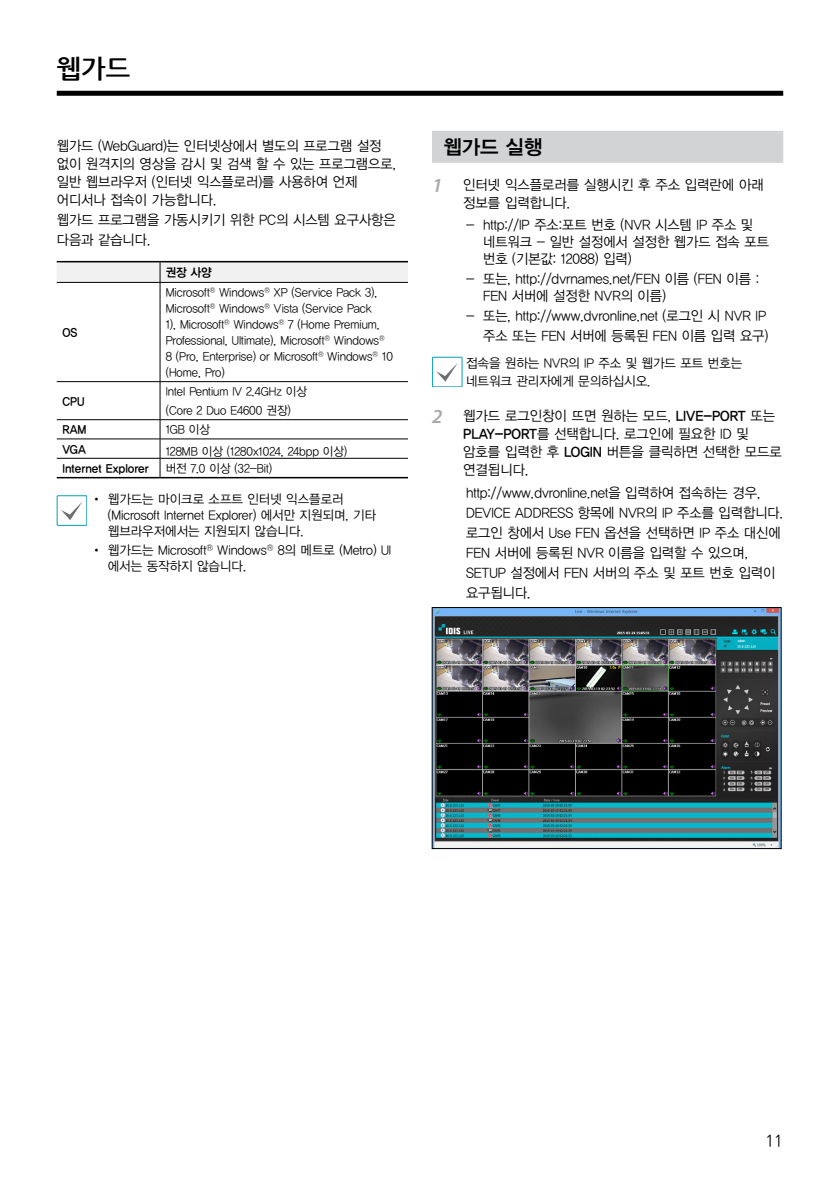
<style>
.page{position:relative;width:840px;height:1191px;background:#fff}
.page>*{position:absolute;margin:0;border:0;box-sizing:border-box;transform-origin:0 0}
.t1{font:700 26px "Nanum Gothic";color:#000}
.t2{font:20px "YDVYGO14";color:#000}
.t3{font:16px "Nanum Gothic";color:#000;scale:.96 1}
.t4{font:14px/20px "YDVYGO12";color:#000;scale:.95 1}
.t5{font:14px/18px "YDVYGO12";color:#000;scale:.96 1}
.t6{font:13px/16px "YDVYGO12";color:#000;scale:.96 1}
.t7{font:12px/16px "YDVYGO12";color:#000;scale:.95 1}
.t8{font:12px "YDVYGO14";color:#000;scale:.95 1}
.s1{font-family:"Myriad Pro";font-weight:600;font-style:italic;font-size:20px;color:#a7a9ac}
.s2{font-family:"YDVYGO14"}
</style>
<div class="page">
<div style="left:57px;top:91px;width:725px;height:5px;background:#000"></div>
<svg style="left:57px;top:262px;width:351px;height:20px"></svg>
<hr style="left:57px;top:282px;width:103px;height:1px;background:#000">
<hr style="left:160px;top:282px;width:248px;height:1px;background:#000">
<hr style="left:160px;top:283px;width:1px;height:98px;background:#000">
<hr style="left:57px;top:381px;width:103px;height:1px;background:#000">
<hr style="left:160px;top:381px;width:248px;height:1px;background:#000">
<hr style="left:160px;top:382px;width:1px;height:37px;background:#000">
<hr style="left:57px;top:419px;width:103px;height:1px;background:#000">
<hr style="left:160px;top:419px;width:248px;height:1px;background:#000">
<hr style="left:57px;top:438px;width:103px;height:1px;background:#000">
<hr style="left:160px;top:438px;width:248px;height:1px;background:#000">
<hr style="left:57px;top:458px;width:103px;height:1px;background:#000">
<hr style="left:160px;top:458px;width:248px;height:1px;background:#000">
<svg style="left:160px;top:420px;width:1px;height:57px"></svg>
<hr style="left:57px;top:261px;width:103px;height:1px;background:#000">
<hr style="left:160px;top:261px;width:248px;height:1px;background:#000">
<hr style="left:57px;top:477px;width:103px;height:1px;background:#000">
<hr style="left:160px;top:477px;width:248px;height:1px;background:#000">
<div style="left:57px;top:495px;width:30px;height:30px;border:1px solid #00a0af"></div>
<svg style="left:61px;top:502px;width:21px;height:18px"></svg>
<div style="left:432px;top:131px;width:350px;height:32px;background:#d1d3d4"></div>
<div style="left:432px;top:357px;width:30px;height:30px;border:1px solid #00a0af"></div>
<svg style="left:436px;top:364px;width:21px;height:18px"></svg>
<img style="left:434px;top:609px;width:344px;height:237px">
<h1 class="t1" style="left:57px;top:56px;width:75px">웹가드</h1>
<p class="t4" style="left:57px;top:135px;width:358px;line-height:18px">웹가드 (WebGuard)는 인터넷상에서 별도의 프로그램 설정 없이 원격지의 영상을 감시 및 검색 할 수 있는 프로그램으로, 일반 웹브라우저 (인터넷 익스플로러)를 사용하여 언제 어디서나 접속이 가능합니다.</p>
<p class="t4" style="left:57px;top:209px;width:358px">웹가드 프로그램을 가동시키기 위한 PC의 시스템 요구사항은 다음과 같습니다.</p>
<p class="t8" style="left:166px;top:264px;width:50px">권장 사양</p>
<p class="t8" style="left:62px;top:324px;width:17px">OS</p>
<p class="t7" style="left:166px;top:283px;width:240px">Microsoft<sup>Ⓡ</sup> Windows<sup>Ⓡ</sup> XP (Service Pack 3), Microsoft<sup>Ⓡ</sup> Windows<sup>Ⓡ</sup> Vista (Service Pack<br>1), Microsoft<sup>Ⓡ</sup> Windows<sup>Ⓡ</sup> 7 (Home Premium, Professional, Ultimate), Microsoft<sup>Ⓡ</sup> Windows<sup>Ⓡ </sup>8 (Pro, Enterprise) or Microsoft<sup>Ⓡ</sup> Windows<sup>Ⓡ</sup> 10 (Home, Pro)</p>
<p class="t8" style="left:62px;top:393px;width:25px">CPU</p>
<p class="t7" style="left:166px;top:381px;width:150px;line-height:18.8px">Intel Pentium IV 2.4GHz 이상 (Core 2 Duo E4600 권장)</p>
<p class="t8" style="left:62px;top:421px;width:27px">RAM</p>
<p class="t7" style="left:166px;top:421px;width:48px">1GB 이상</p>
<p class="t8" style="left:62px;top:441px;width:26px">VGA</p>
<p class="t7" style="left:166px;top:442px;width:192px">128MB 이상 (1280x1024, 24bpp 이상)</p>
<p class="t8" style="left:62px;top:460px;width:92px">Internet Explorer</p>
<p class="t7" style="left:166px;top:459px;width:113px">버전 7.0 이상 (32-Bit)</p>
<p class="t6" style="left:108px;top:491px;width:281px;text-indent:-17px">• 웹가드는 마이크로 소프트 인터넷 익스플로러 (Microsoft Internet Explorer) 에서만 지원되며, 기타 웹브라우저에서는 지원되지 않습니다.</p>
<p class="t6" style="left:108px;top:541px;width:297px;text-indent:-17px">• 웹가드는 Microsoft<sup>Ⓡ</sup> Windows<sup>Ⓡ</sup> 8의 메트로 (Metro) UI 에서는 동작하지 않습니다.</p>
<h2 class="t2" style="left:443px;top:134px;width:100px">웹가드 실행</h2>
<p class="t5" style="left:463px;top:174px;width:314px;text-indent:-31px"><span class="s1">1</span> 인터넷 익스플로러를 실행시킨 후 주소 입력란에 아래 정보를 입력합니다.</p>
<p class="t4" style="left:483px;top:215px;width:302px;line-height:17px;text-indent:-17px">- http://IP 주소:포트 번호 (NVR 시스템 IP 주소 및 네트워크 - 일반 설정에서 설정한 웹가드 접속 포트 번호 (기본값: 12088) 입력)</p>
<p class="t4" style="left:483px;top:269px;width:292px;line-height:17px;text-indent:-17px">- 또는, http://dvrnames.net/FEN 이름 (FEN 이름 :<br>FEN 서버에 설정한 NVR의 이름)</p>
<p class="t4" style="left:466px;top:305px;width:319px;text-align:right">- 또는, http://www.dvronline.net (로그인 시 NVR IP 주소 또는 FEN 서버에 등록된 FEN 이름 입력 요구)</p>
<p class="t6" style="left:466px;top:353px;width:289px;line-height:18px">접속을 원하는 NVR의 IP 주소 및 웹가드 포트 번호는 네트워크 관리자에게 문의하십시오.</p>
<p class="t5" style="left:463px;top:405px;width:333px;text-indent:-31px"><span class="s1">2</span> 웹가드 로그인창이 뜨면 원하는 모드, <span class="s2">LIVE-PORT</span> 또는<br><span class="s2">PLAY-PORT</span>를 선택합니다. 로그인에 필요한 ID 및 암호를 입력한 후 <span class="s2">LOGIN</span> 버튼을 클릭하면 선택한 모드로 연결됩니다.</p>
<p class="t4" style="left:466px;top:481px;width:335px">http://www.dvronline.net을 입력하여 접속하는 경우,<br>DEVICE ADDRESS 항목에 NVR의 IP 주소를 입력합니다. 로그인 창에서 Use FEN 옵션을 선택하면 IP 주소 대신에<br>FEN 서버에 등록된 NVR 이름을 입력할 수 있으며,<br>SETUP 설정에서 FEN 서버의 주소 및 포트 번호 입력이 요구됩니다.</p>
<p class="t3" style="left:764px;top:1133px;width:20px">11</p>
</div>
